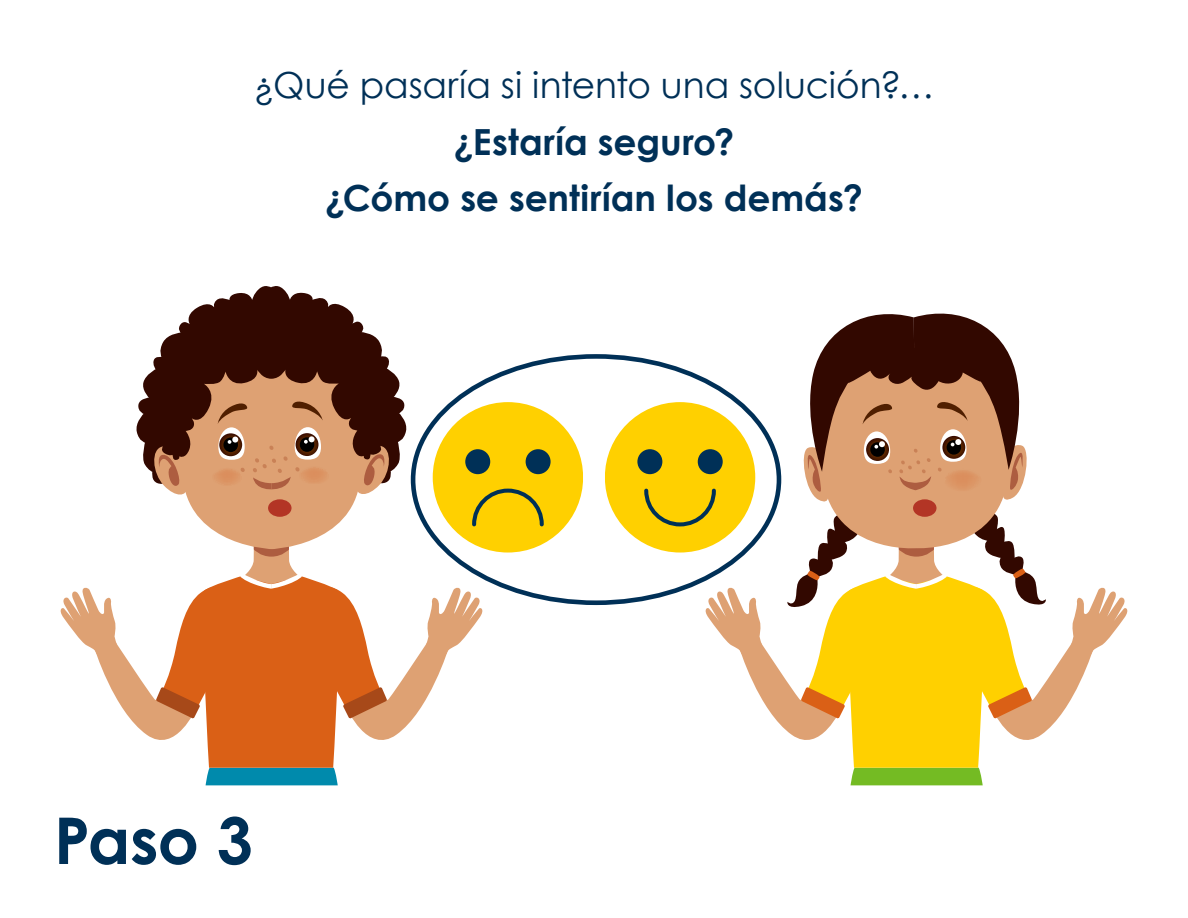
<style>
.page{position:relative;width:1188px;height:918px;background:#fff}
.page>*{position:absolute;margin:0;border:0;box-sizing:border-box;transform-origin:0 0}
.t1{font:700 64.5px "Century Gothic";color:#003057}
.t2{font:700 36px "Century Gothic";color:#003057}
.t3{font:36px "Century Gothic";color:#003057}
</style>
<div class="page">
<div style="left:433px;top:402px;width:150px;height:151px;background:#ffd000;border-radius:50%"></div>
<svg style="left:526px;top:449px;width:25px;height:25px"></svg>
<svg style="left:168px;top:286px;width:207px;height:51px;fill:#320800"></svg>
<svg style="left:60px;top:337px;width:486px;height:449px"></svg>
<div style="left:605px;top:402px;width:150px;height:151px;background:#ffd000;border-radius:50%"></div>
<svg style="left:637px;top:449px;width:25px;height:25px"></svg>
<svg style="left:642px;top:313px;width:486px;height:473px"></svg>
<div style="left:913px;top:499px;width:24px;height:18px;background:#b33525;border-radius:50%"></div>
<p class="t3" style="left:254px;top:60px;width:682px">¿Qué pasaría si intento una solución?…</p>
<p class="t2" style="left:454px;top:114px;width:282px">¿Estaría seguro?</p>
<p class="t2" style="left:325px;top:171px;width:539px">¿Cómo se sentirían los demás?</p>
<p class="t1" style="left:54px;top:792px;width:200px">Paso 3</p>
</div>
